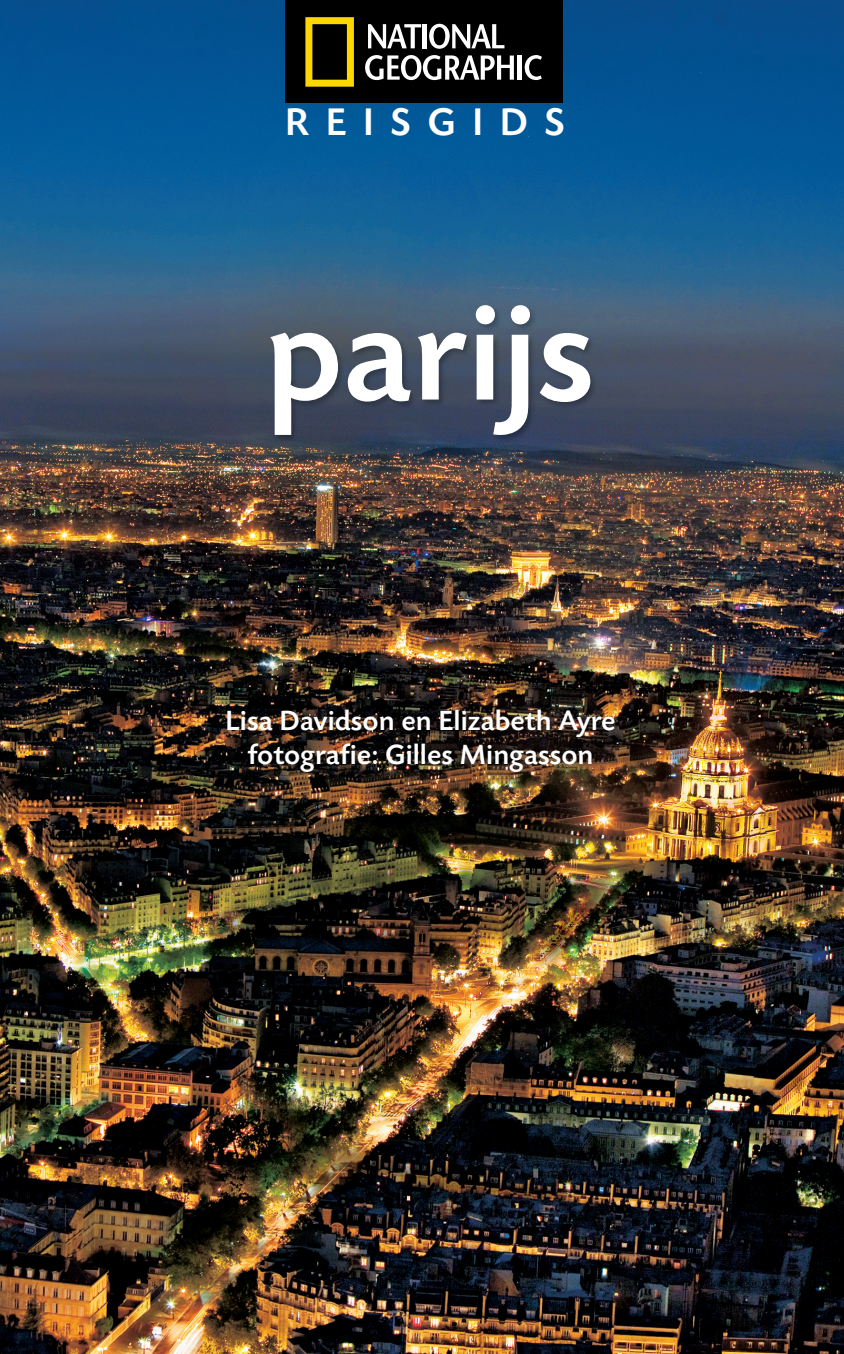
<style>
.page{position:relative;width:844px;height:1354px;background:#fff}
.page>*{position:absolute;margin:0;border:0;box-sizing:border-box;transform-origin:0 0}
.t1{font:500 144.22px "Today SBOP";color:#fff}
.t2{font:500 40.5px "Today SBOP";letter-spacing:.41em;color:#fff}
.t3{font:500 29.25px/33.8px "Today SBOP";color:#fff;text-align:center}
</style>
<div class="page">
<img style="left:0;top:0;width:844px;height:1353px">
<img style="left:269px;top:303px;width:329px;height:141px">
<div style="left:285px;top:0;width:277px;height:103px;background:#000"></div>
<svg style="left:305px;top:17px;width:49px;height:70px"></svg>
<svg style="left:368px;top:24px;width:53px;height:24px"></svg>
<div style="left:422px;top:24px;width:5px;height:24px;background:#fff"></div>
<svg style="left:429px;top:24px;width:75px;height:25px"></svg>
<svg style="left:365px;top:55px;width:149px;height:25px"></svg>
<hr style="left:518px;top:55px;width:4px;height:25px;background:#fff">
<svg style="left:525px;top:55px;width:17px;height:25px"></svg>
<h2 class="t2" style="left:285px;top:100px;width:281px">REISGIDS</h2>
<h1 class="t1" style="left:265px;top:276px;width:332px">parijs</h1>
<p class="t3" style="left:226px;top:704px;width:391px">Lisa Davidson en Elizabeth Ayre fotografie: Gilles Mingasson</p>
</div>
